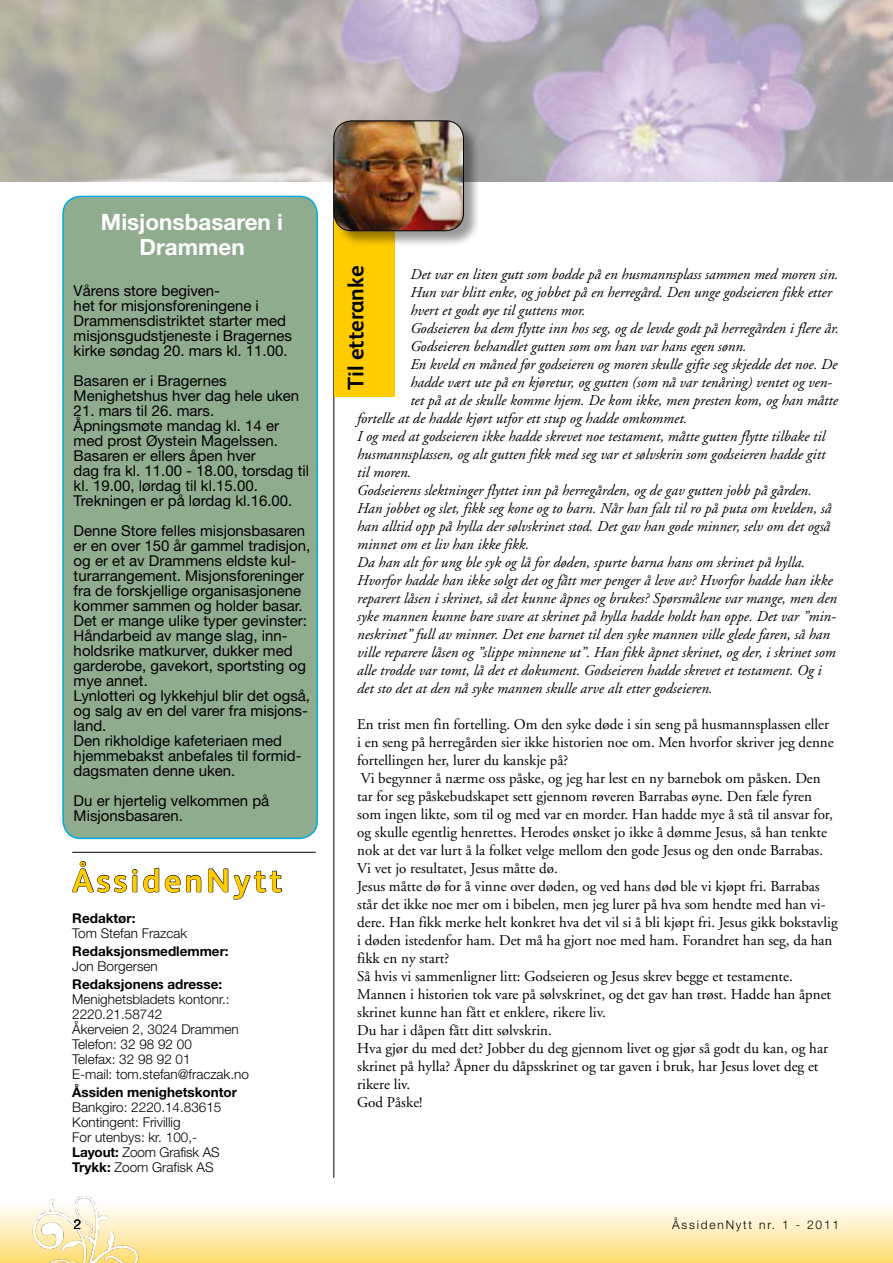
<style>
.page{position:relative;width:893px;height:1263px;background:#fff}
.page>*{position:absolute;margin:0;border:0;box-sizing:border-box;transform-origin:0 0}
.t1{font:700 33px "FS Albert";letter-spacing:.1em;color:#fc0}
.t2{font:700 22.5px/25.5px "Helvetica Neue";color:#fff;text-align:center}
.t3{font:700 22.5px "FS Albert";color:#000}
.t4{font:italic 15px "Adobe Garamond";color:#000}
.t5{font:15px/18px "Adobe Garamond";color:#000}
.t6{font:15px/15px "Helvetica Neue";color:#000}
.t7{font:300 13.5px/15px "Helvetica Neue";color:#000}
.t8{font:700 13.5px "Helvetica Neue";color:#000}
.t9{font:13.5px "Helvetica Neue";color:#000}
.t10{font:300 12px "Helvetica Neue";letter-spacing:.15em;color:#000}
.s1{font-weight:700}
</style>
<div class="page">
<div style="left:0;top:1192px;width:893px;height:71px;background:linear-gradient(to bottom,#fff,#ffdd74)"></div>
<img style="left:24px;top:1196px;width:121px;height:67px">
<img style="left:0;top:0;width:893px;height:181px">
<div style="left:63px;top:196px;width:254px;height:642px;background:#90ac8e;border-radius:18px"></div>
<div style="left:62px;top:196px;width:256px;height:643px;border:2px solid #00abe7;border-radius:18px"></div>
<svg style="left:72px;top:860px;width:130px;height:33px"></svg>
<svg style="left:208px;top:868px;width:75px;height:32px"></svg>
<hr style="left:72px;top:852px;width:244px;height:1px;background:#000">
<hr style="left:333px;top:143px;width:1px;height:1035px;background:#000">
<div style="left:334px;top:156px;width:61px;height:241px;background:#fc0"></div>
<div style="left:334px;top:121px;width:147px;height:127px;background:#000;opacity:.4"></div>
<img style="left:334px;top:121px;width:129px;height:110px">
<div style="left:333px;top:120px;width:131px;height:111px;border:1px solid #000;border-radius:18px"></div>
<h2 class="t2" style="left:101px;top:209px;width:184px">Misjonsbasaren i<br>Drammen</h2>
<p class="t6" style="left:74px;top:283px;width:220px">Vårens store begiven-<br>het for misjonsforeningene i<br>Drammensdistriktet starter med misjonsgudstjeneste i Bragernes kirke søndag 20. mars kl. 11.00.</p>
<p class="t6" style="left:74px;top:373px;width:227px">Basaren er i Bragernes<br>Menighetshus hver dag hele uken</p>
<p class="t6" style="left:74px;top:403px;width:237px">21. mars til 26. mars.<br>Åpningsmøte mandag kl. 14 er med prost Øystein Magelssen.<br>Basaren er ellers åpen hver<br>dag fra kl. 11.00 - 18.00, torsdag til kl. 19.00, lørdag til kl.15.00.<br>Trekningen er på lørdag kl.16.00.</p>
<p class="t6" style="left:74px;top:523px;width:238px">Denne Store felles misjonsbasaren er en over 150 år gammel tradisjon, og er et av Drammens eldste kul&shy;turarrangement. Misjonsforeninger fra de forskjellige organisasjonene kommer sammen og holder basar.<br>Det er mange ulike typer gevinster:<br>Håndarbeid av mange slag, inn&shy;holdsrike matkurver, dukker med garderobe, gavekort, sportsting og mye annet.<br>Lynlotteri og lykkehjul blir det også, og salg av en del varer fra misjons&shy;land.<br>Den rikholdige kafeteriaen med hjemmebakst anbefales til formid&shy;dagsmaten denne uken.</p>
<p class="t6" style="left:74px;top:793px;width:197px">Du er hjertelig velkommen på<br>Misjonsbasaren.</p>
<h1 class="t1" style="left:72px;top:861px;width:211px">ÅssidenNytt</h1>
<p class="t8" style="left:72px;top:910px;width:65px">Redaktør:</p>
<p class="t7" style="left:72px;top:925px;width:117px">Tom Stefan Frazcak</p>
<p class="t8" style="left:72px;top:943px;width:158px">Redaksjonsmedlemmer:</p>
<p class="t7" style="left:72px;top:958px;width:87px">Jon Borgersen</p>
<p class="t8" style="left:72px;top:976px;width:152px">Redaksjonens adresse:</p>
<p class="t7" style="left:72px;top:991px;width:178px">Menighetsbladets kontonr.:<br>2220.21.58742<br>Åkerveien 2, 3024 Drammen<br>Telefon: 32 98 92 00<br>Telefax: 32 98 92 01<br>E-mail: tom.stefan@fraczak.no</p>
<p class="t8" style="left:72px;top:1084px;width:166px">Åssiden menighetskontor</p>
<p class="t7" style="left:72px;top:1099px;width:151px">Bankgiro: 2220.14.83615<br>Kontingent: Frivillig<br>For utenbys: kr. 100,-<br><span class="s1">Layout:</span> Zoom Grafisk AS<br><span class="s1">Trykk:</span> Zoom Grafisk AS</p>
<p class="t9" style="left:74px;top:1216px;width:9px">2</p>
<h2 class="t3" style="left:343px;top:390px;width:126px;rotate:-90deg">Til etteranke</h2>
<p class="t4" style="left:410px;top:266px;width:430px">Det var en liten gutt som bodde på en husmannsplass sammen med moren sin.</p>
<p class="t4" style="left:410px;top:284px;width:423px">Hun var blitt enke, og jobbet på en herregård. Den unge godseieren fikk etter</p>
<p class="t4" style="left:410px;top:302px;width:177px">hvert et godt øye til guttens mor.</p>
<p class="t4" style="left:410px;top:320px;width:430px">Godseieren ba dem flytte inn hos seg, og de levde godt på herregården i flere år.</p>
<p class="t4" style="left:410px;top:338px;width:338px">Godseieren behandlet gutten som om han var hans egen sønn.</p>
<p class="t4" style="left:410px;top:356px;width:428px">En kveld en måned før godseieren og moren skulle gifte seg skjedde det noe. De</p>
<p class="t4" style="left:410px;top:374px;width:423px">hadde vært ute på en kjøretur, og gutten (som nå var tenåring) ventet og ven-</p>
<p class="t4" style="left:410px;top:392px;width:429px">tet på at de skulle komme hjem. De kom ikke, men presten kom, og han måtte</p>
<p class="t4" style="left:357px;top:410px;width:332px">fortelle at de hadde kjørt utfor ett stup og hadde omkommet.</p>
<p class="t4" style="left:357px;top:428px;width:469px">I og med at godseieren ikke hadde skrevet noe testament, måtte gutten flytte tilbake til</p>
<p class="t4" style="left:357px;top:446px;width:470px">husmannsplassen, og alt gutten fikk med seg var et sølvskrin som godseieren hadde gitt</p>
<p class="t4" style="left:357px;top:464px;width:56px">til moren.</p>
<p class="t4" style="left:357px;top:482px;width:456px">Godseierens slektninger flyttet inn på herregården, og de gav gutten jobb på gården.</p>
<p class="t4" style="left:357px;top:500px;width:476px">Han jobbet og slet, fikk seg kone og to barn. Når han falt til ro på puta om kvelden, så</p>
<p class="t4" style="left:357px;top:518px;width:475px">han alltid opp på hylla der sølvskrinet stod. Det gav han gode minner, selv om det også</p>
<p class="t4" style="left:357px;top:536px;width:174px">minnet om et liv han ikke fikk.</p>
<p class="t4" style="left:357px;top:554px;width:449px">Da han alt for ung ble syk og lå for døden, spurte barna hans om skrinet på hylla.</p>
<p class="t4" style="left:357px;top:572px;width:477px">Hvorfor hadde han ikke solgt det og fått mer penger å leve av? Hvorfor hadde han ikke</p>
<p class="t4" style="left:357px;top:590px;width:481px">reparert låsen i skrinet, så det kunne åpnes og brukes? Spørsmålene var mange, men den</p>
<p class="t4" style="left:357px;top:608px;width:480px">syke mannen kunne bare svare at skrinet på hylla hadde holdt han oppe. Det var ”min-</p>
<p class="t4" style="left:357px;top:626px;width:474px">neskrinet” full av minner. Det ene barnet til den syke mannen ville glede faren, så han</p>
<p class="t4" style="left:357px;top:644px;width:480px">ville reparere låsen og ”slippe minnene ut”. Han fikk åpnet skrinet, og der, i skrinet som</p>
<p class="t4" style="left:357px;top:662px;width:466px">alle trodde var tomt, lå det et dokument. Godseieren hadde skrevet et testament. Og i</p>
<p class="t4" style="left:357px;top:680px;width:357px">det sto det at den nå syke mannen skulle arve alt etter godseieren.</p>
<p class="t5" style="left:357px;top:715px;width:482px">En trist men fin fortelling. Om den syke døde i sin seng på husmannsplassen eller<br>i en seng på herregården sier ikke historien noe om. Men hvorfor skriver jeg denne fortellingen her, lurer du kanskje på?<br>Vi begynner å nærme oss påske, og jeg har lest en ny barnebok om påsken. Den<br>tar for seg påskebudskapet sett gjennom røveren Barrabas øyne. Den fæle fyren som ingen likte, som til og med var en morder. Han hadde mye å stå til ansvar for, og skulle egentlig henrettes. Herodes ønsket jo ikke å dømme Jesus, så han tenkte nok at det var lurt å la folket velge mellom den gode Jesus og den onde Barrabas.<br>Vi vet jo resultatet, Jesus måtte dø.<br>Jesus måtte dø for å vinne over døden, og ved hans død ble vi kjøpt fri. Barrabas står det ikke noe mer om i bibelen, men jeg lurer på hva som hendte med han vi&shy;dere. Han fikk merke helt konkret hva det vil si å bli kjøpt fri. Jesus gikk bokstavlig i døden istedenfor ham. Det må ha gjort noe med ham. Forandret han seg, da han fikk en ny start?<br>Så hvis vi sammenligner litt: Godseieren og Jesus skrev begge et testamente.<br>Mannen i historien tok vare på sølvskrinet, og det gav han trøst. Hadde han åpnet skrinet kunne han fått et enklere, rikere liv.<br>Du har i dåpen fått ditt sølvskrin.<br>Hva gjør du med det? Jobber du deg gjennom livet og gjør så godt du kan, og har skrinet på hylla? Åpner du dåpsskrinet og tar gaven i bruk, har Jesus lovet deg et rikere liv.<br>God Påske!</p>
<p class="t10" style="left:672px;top:1217px;width:168px">ÅssidenNytt nr. 1 - 2011</p>
</div>
